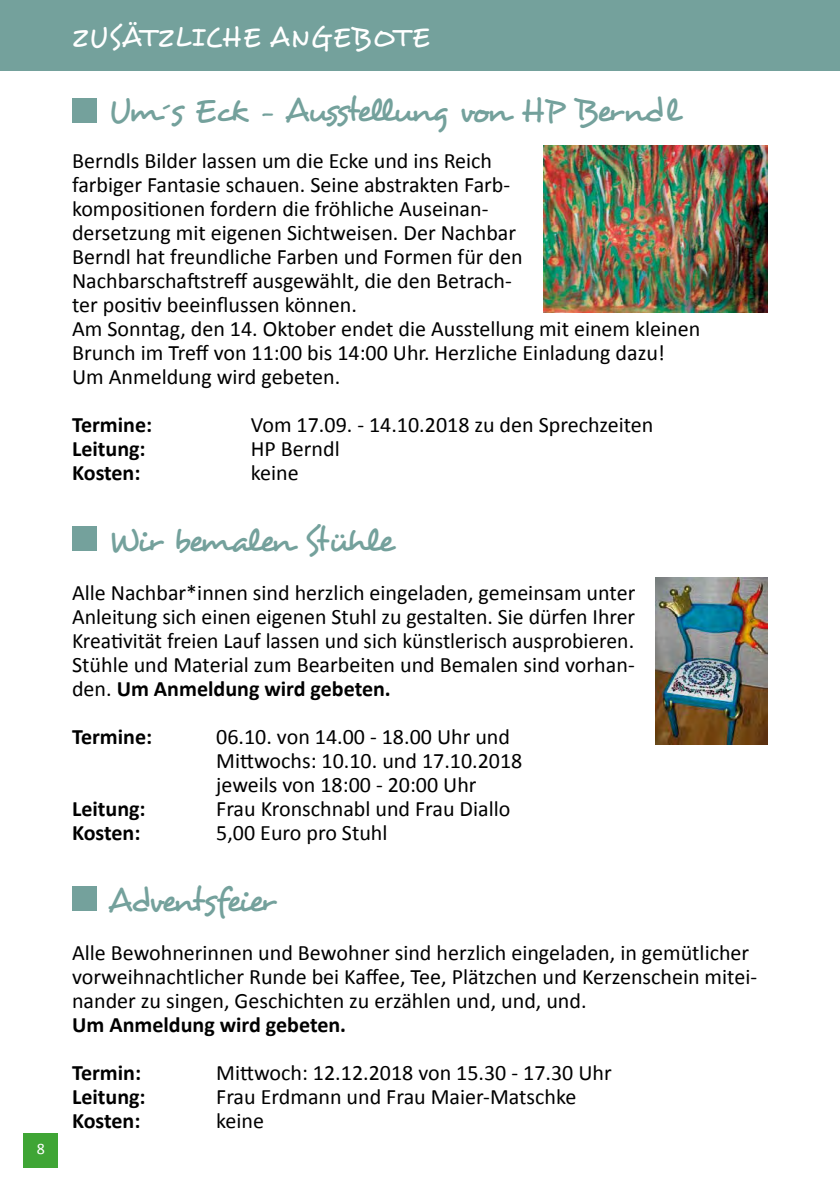
<style>
.page{position:relative;width:840px;height:1191px;background:#fff}
.page>*{position:absolute;margin:0;border:0;box-sizing:border-box;transform-origin:0 0}
.t1{font:34px "Desyrel";letter-spacing:-.075em;color:#74a19c}
.t2{font:28px "Desyrel";letter-spacing:.04em;color:#fff}
.t3{font:22px/24px "Calibri";color:#000}
.t4{font:700 22px/48px "Calibri";color:#000}
.t5{font:16px "Calibri";color:#fff}
.s1{font-weight:700}
</style>
<div class="page">
<div style="left:24px;top:1133px;width:34px;height:34px;background:#3fa535"></div>
<div style="left:0;top:0;width:839px;height:70px;background:#74a19c"></div>
<div style="left:72px;top:98px;width:24px;height:24px;background:#74a19c"></div>
<div style="left:72px;top:526px;width:24px;height:24px;background:#74a19c"></div>
<div style="left:72px;top:886px;width:24px;height:24px;background:#74a19c"></div>
<img style="left:543px;top:145px;width:224px;height:167px">
<img style="left:655px;top:577px;width:112px;height:167px">
<p class="t5" style="left:37px;top:1138px;width:10px">8</p>
<p class="t2" style="left:72px;top:20px;width:358px">ZUSÄTZLICHE ANGEBOTE</p>
<h1 class="t1" style="left:108px;top:89px;width:571px">Um´s Eck - Ausstellung von HP Berndl</h1>
<p class="t3" style="left:72px;top:149px;width:629px">Berndls Bilder lassen um die Ecke und ins Reich<br>farbiger Fantasie schauen. Seine abstrakten Farb-<br>kompositionen fordern die fröhliche Auseinan-<br>dersetzung mit eigenen Sichtweisen. Der Nachbar<br>Berndl hat freundliche Farben und Formen für den Nachbarschaftstreff ausgewählt, die den Betrach-<br>ter positiv beeinflussen können.<br>Am Sonntag, den 14. Oktober endet die Ausstellung mit einem kleinen Brunch im Treff von 11:00 bis 14:00 Uhr. Herzliche Einladung dazu!<br>Um Anmeldung wird gebeten.</p>
<p class="t4" style="left:72px;top:401px;width:82px">Termine:</p>
<p class="t3" style="left:251px;top:413px;width:404px">Vom 17.09. - 14.10.2018 zu den Sprechzeiten</p>
<p class="t4" style="left:72px;top:425px;width:75px">Leitung:</p>
<p class="t3" style="left:251px;top:437px;width:90px">HP Berndl</p>
<p class="t4" style="left:72px;top:449px;width:70px">Kosten:</p>
<p class="t3" style="left:251px;top:461px;width:49px">keine</p>
<h1 class="t1" style="left:108px;top:519px;width:287px">Wir bemalen Stühle</h1>
<p class="t3" style="left:72px;top:581px;width:564px;text-align:justify">Alle Nachbar*innen sind herzlich eingeladen, gemeinsam unter Anleitung sich einen eigenen Stuhl zu gestalten. Sie dürfen Ihrer Kreativität freien Lauf lassen und sich künstlerisch ausprobieren.<br>Stühle und Material zum Bearbeiten und Bemalen sind vorhan&shy;den. <span class="s1">Um Anmeldung wird gebeten.</span></p>
<p class="t4" style="left:72px;top:713px;width:82px">Termine:</p>
<p class="t3" style="left:216px;top:725px;width:307px">06.10. von 14.00 - 18.00 Uhr und<br>Mittwochs: 10.10. und 17.10.2018 jeweils von 18:00 - 20:00 Uhr</p>
<p class="t4" style="left:72px;top:785px;width:75px">Leitung:</p>
<p class="t3" style="left:216px;top:797px;width:295px">Frau Kronschnabl und Frau Diallo</p>
<p class="t4" style="left:72px;top:809px;width:70px">Kosten:</p>
<p class="t3" style="left:216px;top:821px;width:173px">5,00 Euro pro Stuhl</p>
<h1 class="t1" style="left:108px;top:879px;width:169px">Adventsfeier</h1>
<p class="t3" style="left:72px;top:941px;width:686px">Alle Bewohnerinnen und Bewohner sind herzlich eingeladen, in gemütlicher vorweihnachtlicher Runde bei Kaffee, Tee, Plätzchen und Kerzenschein mitei&shy;nander zu singen, Geschichten zu erzählen und, und, und.</p>
<p class="t4" style="left:72px;top:1001px;width:275px">Um Anmeldung wird gebeten.<br>Termin:</p>
<p class="t3" style="left:216px;top:1061px;width:397px">Mittwoch: 12.12.2018 von 15.30 - 17.30 Uhr</p>
<p class="t4" style="left:72px;top:1073px;width:75px">Leitung:</p>
<p class="t3" style="left:216px;top:1085px;width:361px">Frau Erdmann und Frau Maier-Matschke</p>
<p class="t4" style="left:72px;top:1097px;width:70px">Kosten:</p>
<p class="t3" style="left:216px;top:1109px;width:49px">keine</p>
</div>
